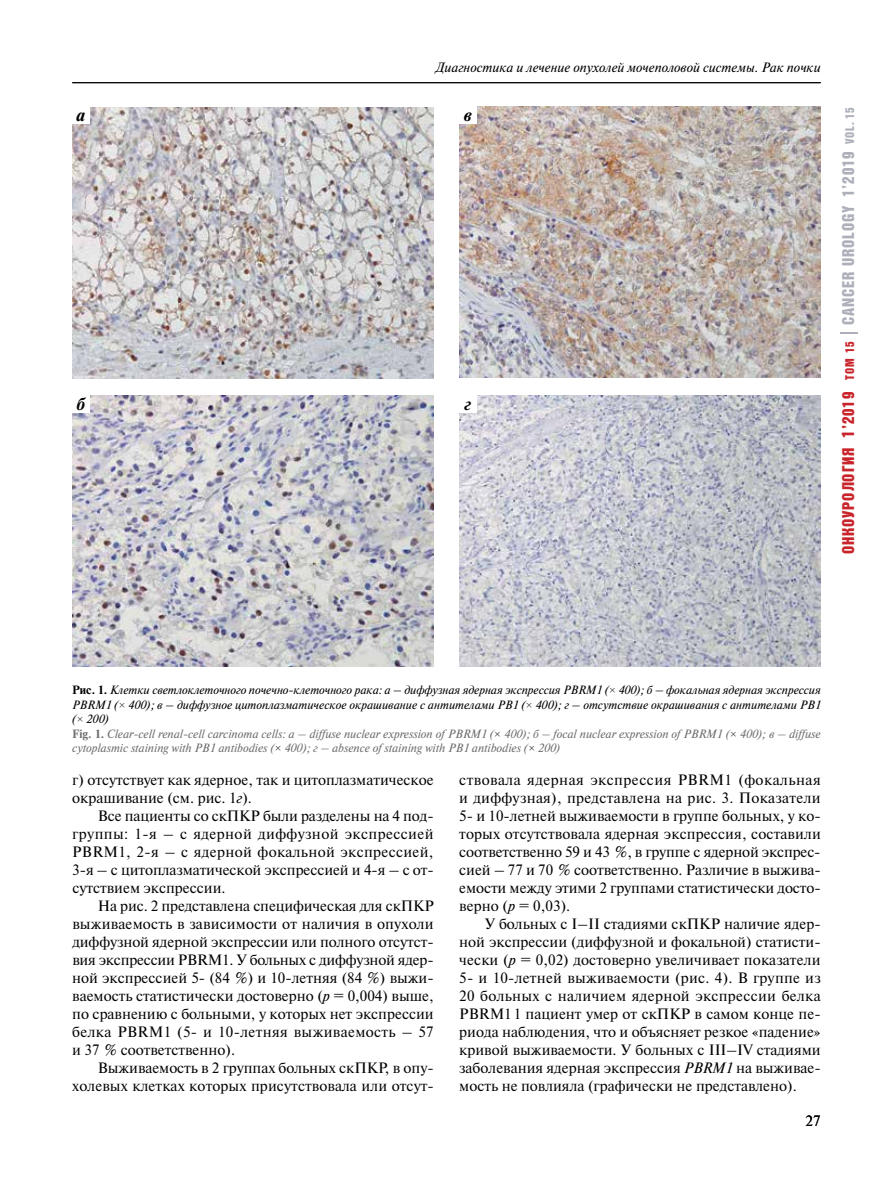
<style>
.page{position:relative;width:893px;height:1191px;background:#fff}
.page>*{position:absolute;margin:0;border:0;box-sizing:border-box;transform-origin:0 0}
.t1{font:italic 700 18px "Newton C";color:#000}
.t2{font:16.5px "Bastion Kontrast Alt C";letter-spacing:.05em;color:#adb0ba}
.t3{font:15px/18px "Newton C";color:#000;text-align:justify}
.t4{font:italic 13.5px "Newton C";color:#000}
.t5{font:italic 12px/14.4px "Newton C";color:#000}
.s1{color:#c9242b}
.s2{font-size:17.1px;color:#c9242b}
.s3{font-size:12.3px;color:#c9242b}
.s4{font-size:12.3px}
.s5{font-weight:700;font-style:normal}
.s6{font-family:"Times New Roman";font-style:normal}
.s7{font-weight:700;font-style:normal;color:#6d6e71}
.s8{color:#6d6e71}
.s9{font-style:italic}
</style>
<div class="page">
<svg style="left:840px;top:332px;width:18px;height:1px"></svg>
<hr style="left:72px;top:82px;width:749px;height:1px;background:#000">
<img style="left:72px;top:107px;width:362px;height:271px">
<img style="left:72px;top:395px;width:362px;height:271px">
<img style="left:459px;top:106px;width:362px;height:271px">
<img style="left:459px;top:395px;width:362px;height:271px">
<div style="left:72px;top:106px;width:17px;height:17px;background:#fff"></div>
<div style="left:459px;top:106px;width:17px;height:17px;background:#fff"></div>
<div style="left:72px;top:395px;width:17px;height:17px;background:#fff"></div>
<div style="left:459px;top:395px;width:17px;height:17px;background:#fff"></div>
<p class="t4" style="left:435px;top:60px;width:387px">Диагностика и лечение опухолей мочеполовой системы. Рак почки</p>
<p class="t1" style="left:76px;top:105px;width:11px">а</p>
<p class="t1" style="left:464px;top:105px;width:10px">в</p>
<p class="t1" style="left:77px;top:394px;width:10px">б</p>
<p class="t1" style="left:464px;top:394px;width:8px">г</p>
<p class="t2" style="left:840px;top:554px;width:448px;rotate:-90deg"><span class="s1">ОНКОУРОЛОГИЯ</span> <span class="s2">1</span><span class="s1">’2019</span> <span class="s3">ТОМ 15</span> CANCER UROLOGY 1’2019 <span class="s4">VOL. 15</span></p>
<p class="t5" style="left:72px;top:683px;width:750px"><span class="s5">Рис. 1.</span> Клетки светлоклеточного почечно-клеточного рака: а – диффузная ядерная экспрессия PBRM1 (<span class="s6">×</span> 400); б – фокальная ядерная экспрессия PBRM1 (<span class="s6">×</span> 400); в – диффузное цитоплазматическое окрашивание с антителами PB1 (<span class="s6">×</span> 400); г – отсутствие окрашивания с антителами PB1 (<span class="s6">×</span> 200)<br><span class="s7">Fig. 1.</span> <span class="s8">Clear-cell renal-cell carcinoma cells: а – diffuse nuclear expression of PBRM1 (</span><span class="s6">×</span> <span class="s8">400); б – focal nuclear expression of PBRM1 (</span><span class="s6">×</span> <span class="s8">400); в – diffuse cytoplasmic staining with PB1 antibodies (</span><span class="s6">×</span> <span class="s8">400); г – absence of staining with PB1 antibodies (</span><span class="s6">×</span> <span class="s8">200)</span></p>
<p class="t3" style="left:72px;top:771px;width:363px">г) отсутствует как ядерное, так и цитоплазматическое окрашивание (см. рис. 1<span class="s9">г</span>).</p>
<p class="t3" style="left:72px;top:807px;width:363px;text-indent:26px">Все пациенты со скПКР были разделены на 4 под&shy;группы: 1‑я – с ядерной диффузной экспрессией PBRM1, 2‑я – с ядерной фокальной экспрессией, 3‑я – с цитоплазматической экспрессией и 4‑я – с от&shy;сутствием экспрессии.</p>
<p class="t3" style="left:72px;top:897px;width:363px;text-indent:26px">На рис. 2 представлена специфическая для скПКР выживаемость в зависимости от наличия в опухоли диффузной ядерной экспрессии или полного отсутст&shy;вия экспрессии PBRM1. У больных с диффузной ядер&shy;ной экспрессией 5- (84 %) и 10‑летняя (84 %) выжи&shy;ваемость статистически достоверно (<span class="s9">p</span> = 0,004) выше, по сравнению с больными, у которых нет экспрессии белка PBRM1 (5- и 10‑летняя выживаемость – 57 и 37 % соответственно).</p>
<p class="t3" style="left:72px;top:1059px;width:363px;text-align:right">Выживаемость в 2 группах больных скПКР, в опу&shy;холевых клетках которых присутствовала или отсут-</p>
<p class="t3" style="left:459px;top:771px;width:363px">ствовала ядерная экспрессия PBRM1 (фокальная и диффузная), представлена на рис. 3. Показатели 5- и 10‑летней выживаемости в группе больных, у ко&shy;торых отсутствовала ядерная экспрессия, составили соответственно 59 и 43 %, в группе с ядерной экспрес&shy;сией – 77 и 70 % соответственно. Различие в выжива&shy;емости между этими 2 группами статистически досто&shy;верно (<span class="s9">р</span> = 0,03).</p>
<p class="t3" style="left:459px;top:915px;width:363px;text-indent:26px">У больных с I–II стадиями скПКР наличие ядер&shy;ной экспрессии (диффузной и фокальной) статисти&shy;чески (<span class="s9">p</span> = 0,02) достоверно увеличивает показатели 5- и 10‑летней выживаемости (рис. 4). В группе из 20 больных с наличием ядерной экспрессии белка PBRM1 1 пациент умер от скПКР в самом конце пе&shy;риода наблюдения, что и объясняет резкое «падение» кривой выживаемости. У больных с III–IV стадиями заболевания ядерная экспрессия <span class="s9">PBRM1</span> на выживае&shy;мость не повлияла (графически не представлено).</p>
<p class="t3" style="left:806px;top:1112px;width:17px">27</p>
</div>
